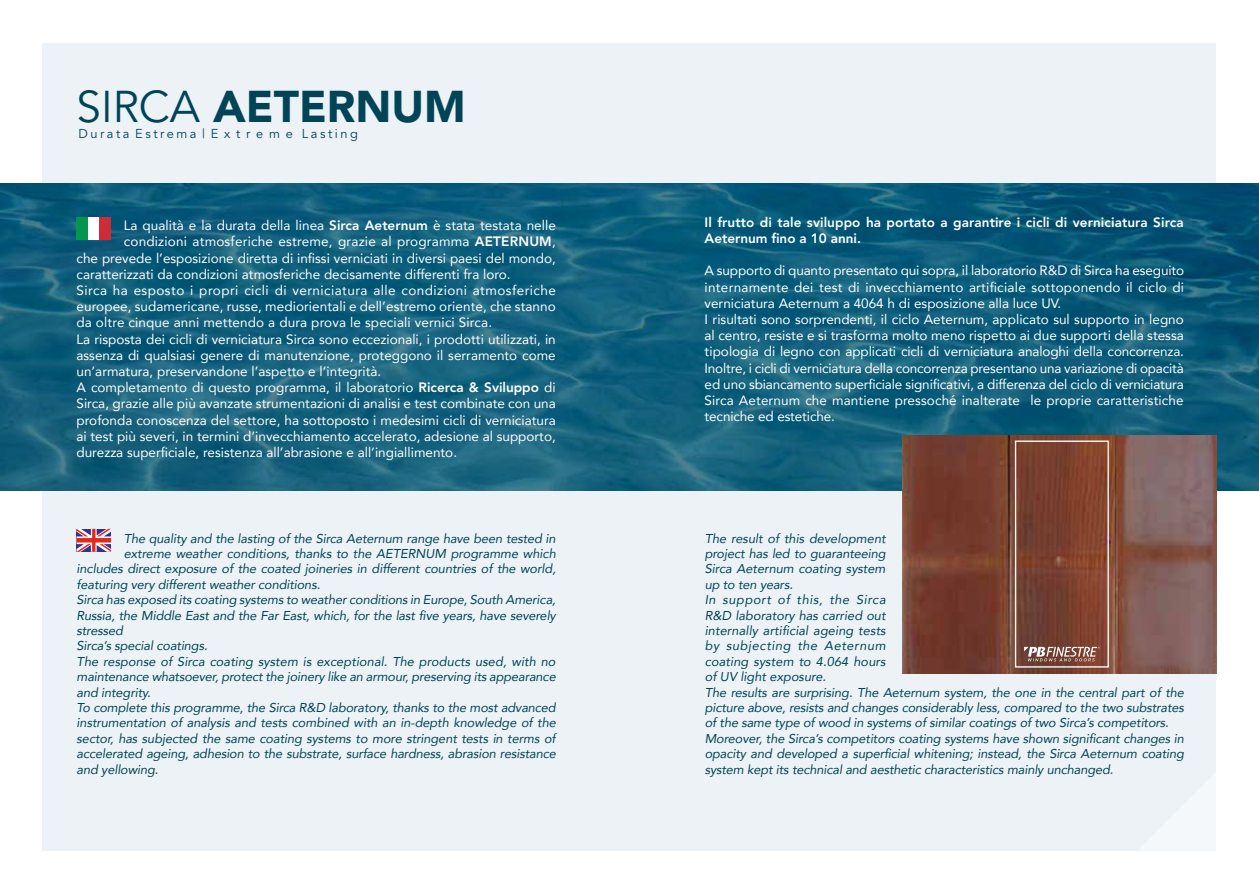
<style>
.page{position:relative;width:1259px;height:893px;background:#fff}
.page>*{position:absolute;margin:0;border:0;box-sizing:border-box;transform-origin:0 0}
.t1{font:900 44.1px "Avenir";color:#004456}
.t2{font:13.5px/16.2px "Avenir";color:#fff}
.t3{font:800 13.5px/16.2px "Avenir";letter-spacing:.005em;color:#fff}
.t4{font:13.5px "Avenir";letter-spacing:.03em;color:#fff}
.t5{font:12.9px/15.5px "Avenir";letter-spacing:-.01em;color:#004456}
.t6{font:12.9px "Avenir";letter-spacing:.195em;color:#004456}
.s1{font-weight:400}
.s2{font-weight:800}
</style>
<div class="page">
<div style="left:43px;top:43px;width:1173px;height:807px;background:#ecf2f6"></div>
<img style="left:0;top:183px;width:1259px;height:308px">
<img style="left:902px;top:435px;width:314px;height:238px">
<div style="left:1015px;top:440px;width:94px;height:228px;border:1px solid #fff"></div>
<svg style="left:1024px;top:647px;width:75px;height:14px"></svg>
<div style="left:77px;top:217px;width:11px;height:23px;background:#04964d"></div>
<div style="left:88px;top:217px;width:11px;height:23px;background:#fff"></div>
<div style="left:99px;top:217px;width:12px;height:23px;background:#cf2d36"></div>
<svg style="left:77px;top:529px;width:34px;height:23px"></svg>
<h1 class="t1" style="left:77px;top:80px;width:391px"><span class="s1">SIRCA</span> AETERNUM</h1>
<p class="t6" style="left:78px;top:127px;width:281px">Durata Estrema | E x t r e m e Lasting</p>
<p class="t2" style="left:124px;top:217px;width:434px">La qualità e la durata della linea <span class="s2">Sirca Aeternum</span> è stata testata nelle</p>
<p class="t2" style="left:124px;top:233px;width:433px">condizioni atmosferiche estreme, grazie al programma <span class="s2">AETERNUM</span>,</p>
<p class="t2" style="left:77px;top:249px;width:481px">che prevede l’esposizione diretta di infissi verniciati in diversi paesi del mondo,</p>
<p class="t2" style="left:77px;top:265px;width:436px">caratterizzati da condizioni atmosferiche decisamente differenti fra loro.</p>
<p class="t4" style="left:77px;top:279px;width:481px">Sirca ha esposto i propri cicli di verniciatura alle condizioni atmosferiche</p>
<p class="t2" style="left:77px;top:298px;width:481px">europee, sudamericane, russe, mediorientali e dell’estremo oriente, che stanno</p>
<p class="t2" style="left:77px;top:314px;width:417px">da oltre cinque anni mettendo a dura prova le speciali vernici Sirca.</p>
<p class="t2" style="left:77px;top:330px;width:481px">La risposta dei cicli di verniciatura Sirca sono eccezionali, i prodotti utilizzati, in</p>
<p class="t2" style="left:77px;top:346px;width:481px">assenza di qualsiasi genere di manutenzione, proteggono il serramento come</p>
<p class="t2" style="left:77px;top:363px;width:306px">un’armatura, preservandone l’aspetto e l’integrità.</p>
<p class="t2" style="left:77px;top:379px;width:480px">A completamento di questo programma, il laboratorio <span class="s2">Ricerca &amp; Sviluppo</span> di</p>
<p class="t2" style="left:77px;top:395px;width:481px">Sirca, grazie alle più avanzate strumentazioni di analisi e test combinate con una</p>
<p class="t2" style="left:77px;top:411px;width:481px">profonda conoscenza del settore, ha sottoposto i medesimi cicli di verniciatura</p>
<p class="t2" style="left:77px;top:427px;width:481px">ai test più severi, in termini d’invecchiamento accelerato, adesione al supporto,</p>
<p class="t2" style="left:77px;top:444px;width:382px">durezza superficiale, resistenza all’abrasione e all’ingiallimento.</p>
<p class="t5" style="left:124px;top:530px;width:436px">The quality and the lasting of the Sirca Aeternum range have been tested in</p>
<p class="t5" style="left:124px;top:545px;width:436px">extreme weather conditions, thanks to the AETERNUM programme which</p>
<p class="t5" style="left:77px;top:561px;width:483px">includes direct exposure of the coated joineries in different countries of the world,</p>
<p class="t5" style="left:77px;top:576px;width:248px">featuring very differentweatherconditions.</p>
<p class="t5" style="left:77px;top:592px;width:483px">Sirca hasexposed itscoating systemsto weatherconditionsin Europe,South America,</p>
<p class="t5" style="left:77px;top:607px;width:483px">Russia, the Middle East and the Far East, which, for the last five years, have severely</p>
<p class="t5" style="left:77px;top:622px;width:51px">stressed</p>
<p class="t5" style="left:77px;top:638px;width:135px">Sirca’sspecialcoatings.</p>
<p class="t5" style="left:77px;top:653px;width:483px">The response of Sirca coating system is exceptional. The products used, with no</p>
<p class="t5" style="left:77px;top:669px;width:483px">maintenance whatsoever,protectthe joinery like an armour,preserving itsappearance</p>
<p class="t5" style="left:77px;top:684px;width:78px">and integrity.</p>
<p class="t5" style="left:77px;top:699px;width:483px">To complete thisprogramme,the Sirca R&amp;D laboratory,thanksto the mostadvanced</p>
<p class="t5" style="left:77px;top:715px;width:483px">instrumentation of analysis and tests combined with an in-depth knowledge of the</p>
<p class="t5" style="left:77px;top:730px;width:483px">sector, has subjected the same coating systems to more stringent tests in terms of</p>
<p class="t5" style="left:77px;top:745px;width:483px">accelerated ageing, adhesion to the substrate, surface hardness, abrasion resistance</p>
<p class="t5" style="left:77px;top:761px;width:86px">and yellowing.</p>
<p class="t3" style="left:704px;top:214px;width:480px">Il frutto di tale sviluppo ha portato a garantire i cicli di verniciatura Sirca<br>Aeternum fino a 10 anni.</p>
<p class="t2" style="left:704px;top:262px;width:481px">A supporto di quanto presentato qui sopra, il laboratorio R&amp;D di Sirca ha eseguito internamente dei test di invecchiamento artificiale sottoponendo il ciclo di verniciatura Aeternum a 4064 h di esposizione alla luce UV.<br>I risultati sono sorprendenti, il ciclo Aeternum, applicato sul supporto in legno al centro, resiste e si trasforma molto meno rispetto ai due supporti della stessa tipologia di legno con applicati cicli di verniciatura analoghi della concorrenza.<br>Inoltre, i cicli di verniciatura della concorrenza presentano una variazione di opacità ed uno sbiancamento superficiale significativi, a differenza del ciclo di verniciatura Sirca Aeternum che mantiene pressoché inalterate le proprie caratteristiche tecniche ed estetiche.</p>
<p class="t5" style="left:704px;top:530px;width:483px">The result of this development<br>project has led to guaranteeing<br>Sirca Aeternum coating system<br>up to ten years.<br>In support of this, the Sirca<br>R&amp;D laboratory has carried out<br>internally artificial ageing tests<br>by subjecting the Aeternum<br>coating system to 4.064 hours<br>of UV light exposure.<br>The results are surprising. The Aeternum system, the one in the central part of the picture above,resistsand changesconsiderably less,compared to the two substrates ofthe same type ofwood in systemsofsimilarcoatingsoftwo Sirca’scompetitors.<br>Moreover, the Sirca’s competitors coating systems have shown significant changes in opacity and developed a superficial whitening; instead, the Sirca Aeternum coating system keptitstechnicaland aesthetic characteristicsmainly unchanged.</p>
</div>
